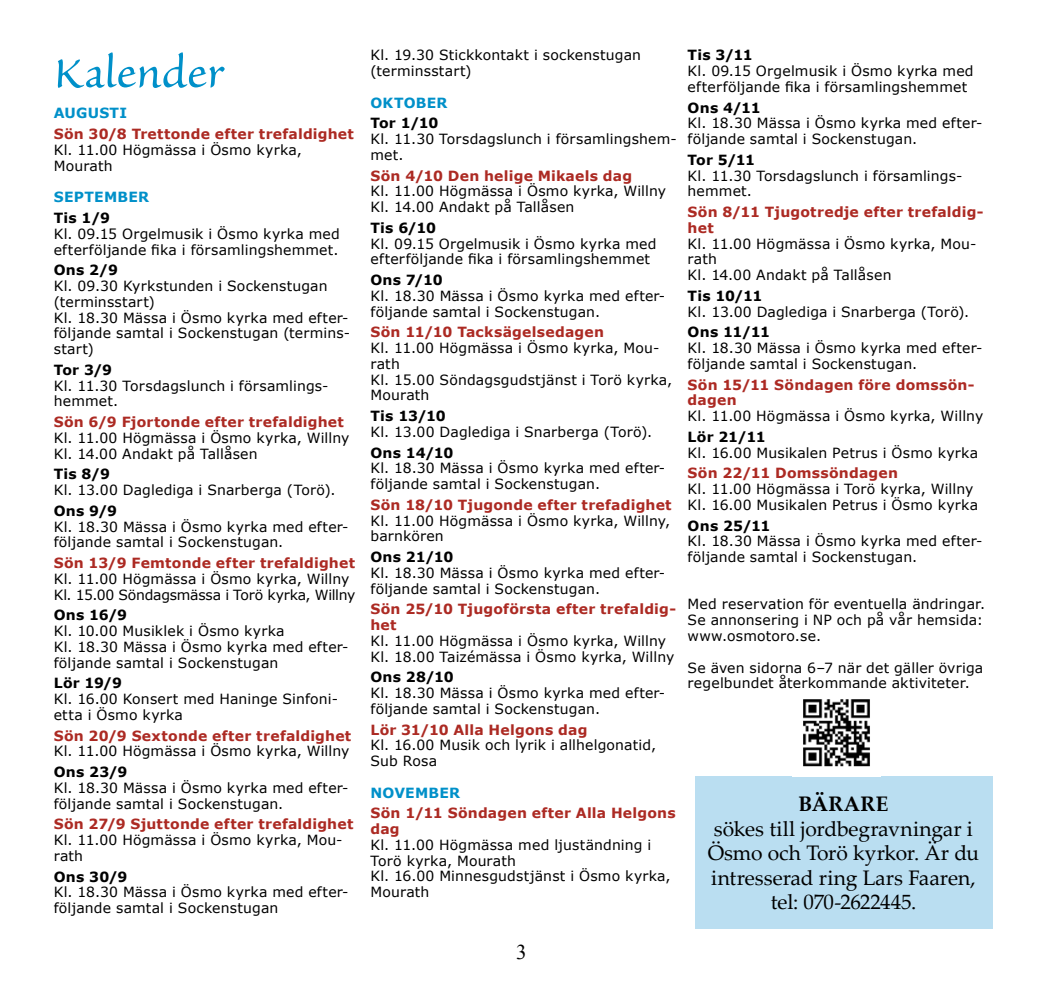
<style>
.page{position:relative;width:1042px;height:993px;background:#fff}
.page>*{position:absolute;margin:0;border:0;box-sizing:border-box;transform-origin:0 0}
.t1{font:52.5px "Sanvito Pro";letter-spacing:.01em;color:#0090c9}
.t2{font:21px/24.5px "Palatino Linotype";letter-spacing:-.005em;color:#000;text-align:center}
.t3{font:700 21px "Palatino Linotype";letter-spacing:.015em;color:#000}
.t4{font:21px "Times New Roman";color:#000}
.t5{font:14px/15.8px "Verdana";letter-spacing:.015em;color:#000}
.t6{font:700 14px/15.8px "Verdana";letter-spacing:.015em;color:#ac2a23}
.t7{font:700 14px "Verdana";letter-spacing:.015em;color:#000}
.t8{font:14px/15.8px "Verdana";letter-spacing:-.005em;color:#000}
.t9{font:700 14px "Verdana";letter-spacing:.015em;color:#0090c9}
</style>
<div class="page">
<div style="left:694px;top:776px;width:298px;height:152px;background:#badef1"></div>
<img style="left:803px;top:699px;width:67px;height:68px">
<h1 class="t1" style="left:54px;top:45px;width:172px">Kalender</h1>
<p class="t9" style="left:54px;top:104px;width:75px">AUGUSTI</p>
<p class="t6" style="left:54px;top:126px;width:302px">Sön 30/8 Trettonde efter trefaldighet</p>
<p class="t5" style="left:54px;top:141px;width:249px">Kl. 11.00 Högmässa i Ösmo kyrka,<br>Mourath</p>
<p class="t9" style="left:54px;top:188px;width:97px">SEPTEMBER</p>
<p class="t7" style="left:54px;top:209px;width:58px">Tis 1/9</p>
<p class="t5" style="left:54px;top:225px;width:288px">Kl. 09.15 Orgelmusik i Ösmo kyrka med efterföljande fika i församlingshemmet.</p>
<p class="t7" style="left:54px;top:261px;width:66px">Ons 2/9</p>
<p class="t5" style="left:54px;top:277px;width:298px">Kl. 09.30 Kyrkstunden i Sockenstugan (terminsstart)<br>Kl. 18.30 Mässa i Ösmo kyrka med efter&shy;följande samtal i Sockenstugan (termins&shy;start)</p>
<p class="t7" style="left:54px;top:360px;width:60px">Tor 3/9</p>
<p class="t5" style="left:54px;top:377px;width:276px">Kl. 11.30 Torsdagslunch i församlings&shy;hemmet.</p>
<p class="t6" style="left:54px;top:413px;width:292px">Sön 6/9 Fjortonde efter trefaldighet</p>
<p class="t5" style="left:54px;top:429px;width:297px">Kl. 11.00 Högmässa i Ösmo kyrka, Willny<br>Kl. 14.00 Andakt på Tallåsen</p>
<p class="t7" style="left:54px;top:465px;width:58px">Tis 8/9</p>
<p class="t5" style="left:54px;top:481px;width:283px">Kl. 13.00 Daglediga i Snarberga (Torö).</p>
<p class="t7" style="left:54px;top:501px;width:65px">Ons 9/9</p>
<p class="t5" style="left:54px;top:518px;width:296px">Kl. 18.30 Mässa i Ösmo kyrka med efter&shy;följande samtal i Sockenstugan.</p>
<p class="t6" style="left:54px;top:554px;width:303px">Sön 13/9 Femtonde efter trefaldighet</p>
<p class="t8" style="left:54px;top:570px;width:303px">Kl. 11.00 Högmässa i Ösmo kyrka, Willny<br>Kl. 15.00 Söndagsmässa i Torö kyrka, Willny</p>
<p class="t7" style="left:54px;top:606px;width:75px">Ons 16/9</p>
<p class="t5" style="left:54px;top:622px;width:296px">Kl. 10.00 Musiklek i Ösmo kyrka<br>Kl. 18.30 Mässa i Ösmo kyrka med efter&shy;följande samtal i Sockenstugan</p>
<p class="t7" style="left:54px;top:674px;width:70px">Lör 19/9</p>
<p class="t5" style="left:54px;top:690px;width:286px">Kl. 16.00 Konsert med Haninge Sinfoni&shy;etta i Ösmo kyrka</p>
<p class="t6" style="left:54px;top:726px;width:299px">Sön 20/9 Sextonde efter trefaldighet</p>
<p class="t5" style="left:54px;top:742px;width:297px">Kl. 11.00 Högmässa i Ösmo kyrka, Willny</p>
<p class="t7" style="left:54px;top:762px;width:75px">Ons 23/9</p>
<p class="t5" style="left:54px;top:779px;width:296px">Kl. 18.30 Mässa i Ösmo kyrka med efter&shy;följande samtal i Sockenstugan.</p>
<p class="t6" style="left:54px;top:815px;width:301px">Sön 27/9 Sjuttonde efter trefaldighet</p>
<p class="t5" style="left:54px;top:831px;width:290px">Kl. 11.00 Högmässa i Ösmo kyrka, Mou&shy;rath</p>
<p class="t7" style="left:54px;top:867px;width:75px">Ons 30/9</p>
<p class="t5" style="left:54px;top:883px;width:296px">Kl. 18.30 Mässa i Ösmo kyrka med efter&shy;följande samtal i Sockenstugan</p>
<p class="t5" style="left:370px;top:47px;width:272px">Kl. 19.30 Stickkontakt i sockenstugan (terminsstart)</p>
<p class="t9" style="left:370px;top:94px;width:79px">OKTOBER</p>
<p class="t7" style="left:370px;top:114px;width:70px">Tor 1/10</p>
<p class="t5" style="left:370px;top:131px;width:308px">Kl. 11.30 Torsdagslunch i församlingshem&shy;met.</p>
<p class="t6" style="left:370px;top:167px;width:263px">Sön 4/10 Den helige Mikaels dag</p>
<p class="t5" style="left:370px;top:183px;width:297px">Kl. 11.00 Högmässa i Ösmo kyrka, Willny<br>Kl. 14.00 Andakt på Tallåsen</p>
<p class="t7" style="left:370px;top:219px;width:67px">Tis 6/10</p>
<p class="t5" style="left:370px;top:235px;width:288px">Kl. 09.15 Orgelmusik i Ösmo kyrka med efterföljande fika i församlingshemmet</p>
<p class="t7" style="left:370px;top:271px;width:74px">Ons 7/10</p>
<p class="t5" style="left:370px;top:287px;width:296px">Kl. 18.30 Mässa i Ösmo kyrka med efter&shy;följande samtal i Sockenstugan.</p>
<p class="t6" style="left:370px;top:324px;width:235px">Sön 11/10 Tacksägelsedagen</p>
<p class="t5" style="left:370px;top:339px;width:303px">Kl. 11.00 Högmässa i Ösmo kyrka, Mou&shy;rath<br>Kl. 15.00 Söndagsgudstjänst i Torö kyrka,<br>Mourath</p>
<p class="t7" style="left:370px;top:407px;width:77px">Tis 13/10</p>
<p class="t5" style="left:370px;top:423px;width:283px">Kl. 13.00 Daglediga i Snarberga (Torö).</p>
<p class="t7" style="left:370px;top:443px;width:85px">Ons 14/10</p>
<p class="t5" style="left:370px;top:460px;width:296px">Kl. 18.30 Mässa i Ösmo kyrka med efter&shy;följande samtal i Sockenstugan.</p>
<p class="t6" style="left:370px;top:496px;width:303px">Sön 18/10 Tjugonde efter trefadighet</p>
<p class="t5" style="left:370px;top:512px;width:301px">Kl. 11.00 Högmässa i Ösmo kyrka, Willny, barnkören</p>
<p class="t7" style="left:370px;top:548px;width:85px">Ons 21/10</p>
<p class="t5" style="left:370px;top:564px;width:296px">Kl. 18.30 Mässa i Ösmo kyrka med efter&shy;följande samtal i Sockenstugan.</p>
<p class="t6" style="left:370px;top:600px;width:307px">Sön 25/10 Tjugoförsta efter trefaldig&shy;het</p>
<p class="t5" style="left:370px;top:632px;width:305px">Kl. 11.00 Högmässa i Ösmo kyrka, Willny<br>Kl. 18.00 Taizémässa i Ösmo kyrka, Willny</p>
<p class="t7" style="left:370px;top:668px;width:85px">Ons 28/10</p>
<p class="t5" style="left:370px;top:684px;width:296px">Kl. 18.30 Mässa i Ösmo kyrka med efter&shy;följande samtal i Sockenstugan.</p>
<p class="t6" style="left:370px;top:721px;width:218px">Lör 31/10 Alla Helgons dag</p>
<p class="t5" style="left:370px;top:736px;width:287px">Kl. 16.00 Musik och lyrik i allhelgonatid,<br>Sub Rosa</p>
<p class="t9" style="left:370px;top:783px;width:91px">NOVEMBER</p>
<p class="t6" style="left:370px;top:804px;width:307px">Sön 1/11 Söndagen efter Alla Helgons dag</p>
<p class="t5" style="left:370px;top:836px;width:302px">Kl. 11.00 Högmässa med ljuständning i<br>Torö kyrka, Mourath<br>Kl. 16.00 Minnesgudstjänst i Ösmo kyrka,<br>Mourath</p>
<p class="t7" style="left:687px;top:46px;width:67px">Tis 3/11</p>
<p class="t5" style="left:687px;top:63px;width:288px">Kl. 09.15 Orgelmusik i Ösmo kyrka med efterföljande fika i församlingshemmet</p>
<p class="t7" style="left:687px;top:99px;width:75px">Ons 4/11</p>
<p class="t5" style="left:687px;top:115px;width:296px">Kl. 18.30 Mässa i Ösmo kyrka med efter&shy;följande samtal i Sockenstugan.</p>
<p class="t7" style="left:687px;top:151px;width:69px">Tor 5/11</p>
<p class="t5" style="left:687px;top:167px;width:276px">Kl. 11.30 Torsdagslunch i församlings&shy;hemmet.</p>
<p class="t6" style="left:687px;top:204px;width:297px">Sön 8/11 Tjugotredje efter trefaldig&shy;het</p>
<p class="t5" style="left:687px;top:235px;width:290px">Kl. 11.00 Högmässa i Ösmo kyrka, Mou&shy;rath<br>Kl. 14.00 Andakt på Tallåsen</p>
<p class="t7" style="left:687px;top:287px;width:76px">Tis 10/11</p>
<p class="t5" style="left:687px;top:303px;width:283px">Kl. 13.00 Daglediga i Snarberga (Torö).</p>
<p class="t7" style="left:687px;top:323px;width:84px">Ons 11/11</p>
<p class="t5" style="left:687px;top:339px;width:296px">Kl. 18.30 Mässa i Ösmo kyrka med efter&shy;följande samtal i Sockenstugan.</p>
<p class="t6" style="left:687px;top:376px;width:289px">Sön 15/11 Söndagen före domssön&shy;dagen</p>
<p class="t5" style="left:687px;top:407px;width:297px">Kl. 11.00 Högmässa i Ösmo kyrka, Willny</p>
<p class="t7" style="left:687px;top:428px;width:80px">Lör 21/11</p>
<p class="t5" style="left:687px;top:444px;width:292px">Kl. 16.00 Musikalen Petrus i Ösmo kyrka</p>
<p class="t6" style="left:687px;top:465px;width:212px">Sön 22/11 Domssöndagen</p>
<p class="t5" style="left:687px;top:480px;width:292px">Kl. 11.00 Högmässa i Torö kyrka, Willny<br>Kl. 16.00 Musikalen Petrus i Ösmo kyrka</p>
<p class="t7" style="left:687px;top:516px;width:84px">Ons 25/11</p>
<p class="t5" style="left:687px;top:532px;width:296px">Kl. 18.30 Mässa i Ösmo kyrka med efter&shy;följande samtal i Sockenstugan.</p>
<p class="t5" style="left:687px;top:595px;width:299px">Med reservation för eventuella ändringar.<br>Se annonsering i NP och på vår hemsida: www.osmotoro.se.</p>
<p class="t5" style="left:687px;top:658px;width:297px">Se även sidorna 6–7 när det gäller övriga regelbundet återkommande aktiviteter.</p>
<h2 class="t3" style="left:798px;top:788px;width:91px">BÄRARE</h2>
<h2 class="t2" style="left:708px;top:815px;width:273px">sökes till jordbegravningar i<br>Ösmo och Torö kyrkor. Är du intresserad ring Lars Faaren, tel: 070-2622445.</h2>
<h2 class="t4" style="left:516px;top:939px;width:12px">3</h2>
</div>
